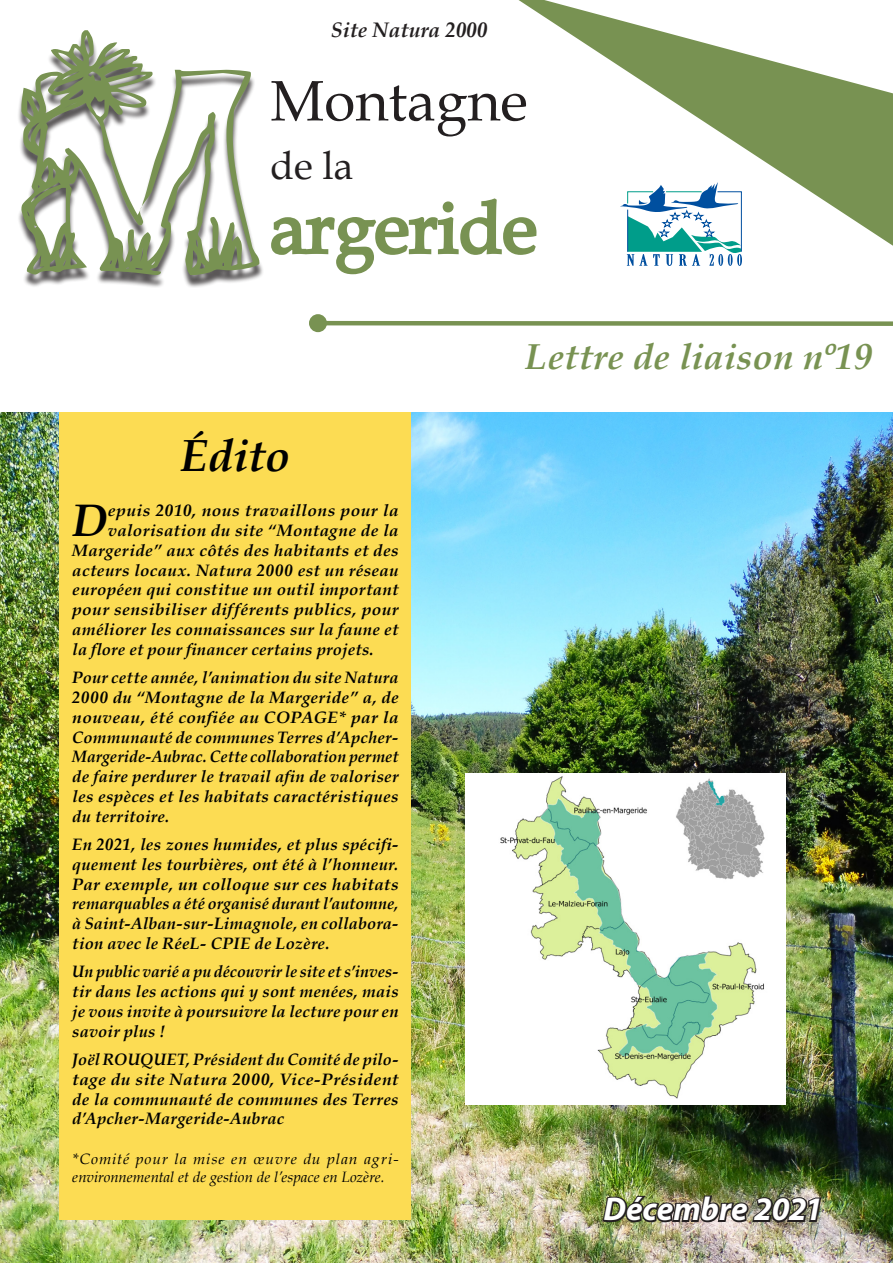
<style>
.page{position:relative;width:893px;height:1263px;background:#fff}
.page>*{position:absolute;margin:0;border:0;box-sizing:border-box;transform-origin:0 0}
.t1{font:72px "Book Antiqua";color:#789252}
.t2{font:57px "Book Antiqua";color:#231f20}
.Édito_texte{font:italic 700 45.6px "Book Antiqua";color:#000}
.t3{font:italic 700 45px "Book Antiqua";letter-spacing:-.005em;color:#000}
.t4{font:39px "Book Antiqua";color:#231f20}
.t5{font:italic 700 36px "Book Antiqua";letter-spacing:.01em;color:#789252}
.t6{font:italic 700 33px "Myriad Pro";letter-spacing:-.005em;color:#fff}
.t7{font:italic 700 21px "Book Antiqua";color:#231f20}
.Édito_texte-2{font:italic 700 16.5px/19.8px "Book Antiqua";letter-spacing:.02em;color:#000;text-align:justify}
.Édito_texte-3{font:italic 700 16.5px/19.8px "Book Antiqua";letter-spacing:.02em;color:#000;text-align:justify;scale:.96 1}
.Édito_texte-4{font:italic 700 16.5px "Book Antiqua";letter-spacing:.02em;color:#000;scale:1.05 1}
.Notes{font:italic 15px/18px "Book Antiqua";letter-spacing:.015em;color:#000;scale:1.05 1}
</style>
<div class="page">
<svg style="left:519px;top:0;width:374px;height:123px"></svg>
<div style="left:17px;top:34px;width:247px;height:254px;background:#231f20;opacity:.75"></div>
<svg style="left:21px;top:30px;width:239px;height:245px"></svg>
<svg style="left:271px;top:123px;width:622px;height:210px"></svg>
<div style="left:309px;top:314px;width:18px;height:18px;background:#789252;border-radius:50%"></div>
<img style="left:0;top:412px;width:893px;height:851px">
<div style="left:60px;top:412px;width:351px;height:808px;background:#fcdc53"></div>
<img style="left:601px;top:1193px;width:222px;height:31px">
<img style="left:466px;top:773px;width:320px;height:331px">
<p class="t7" style="left:331px;top:15px;width:158px">Site Natura 2000</p>
<p class="t2" style="left:270px;top:61px;width:259px">Montagne</p>
<p class="t4" style="left:270px;top:138px;width:85px">de la</p>
<p class="t1" style="left:270px;top:178px;width:268px">argeride</p>
<p class="t3" style="left:181px;top:424px;width:111px">Édito</p>
<p class="Édito_texte" style="left:72px;top:489px;width:37px">D</p>
<p class="Édito_texte-4" style="left:108px;top:499px;width:278px">epuis 2010, nous travaillons pour la</p>
<p class="Édito_texte-2" style="left:108px;top:520px;width:292px">valorisation du site “Montagne de la</p>
<p class="Édito_texte-2" style="left:72px;top:540px;width:328px">Margeride” aux côtés des habitants et des</p>
<p class="Édito_texte-2" style="left:72px;top:560px;width:328px">acteurs locaux. Natura 2000 est un réseau</p>
<p class="Édito_texte-2" style="left:72px;top:580px;width:328px">européen qui constitue un outil important</p>
<p class="Édito_texte-4" style="left:72px;top:598px;width:312px">pour sensibiliser différents publics, pour</p>
<p class="Édito_texte-2" style="left:72px;top:619px;width:328px">améliorer les connaissances sur la faune et</p>
<p class="Édito_texte-2" style="left:72px;top:639px;width:303px">la flore et pour financer certains projets.</p>
<p class="Édito_texte-2" style="left:72px;top:667px;width:328px">Pour cette année, l’animation du site Natura 2000 du “Montagne de la Margeride” a, de nouveau, été confiée au COPAGE* par la Communauté de communes Terres d’Apcher-Margeride-Aubrac. Cette collaboration permet de faire perdurer le travail afin de valoriser les espèces et les habitats caractéristiques du territoire.</p>
<p class="Édito_texte-2" style="left:72px;top:834px;width:328px">En 2021, les zones humides, et plus spécifi&shy;quement les tourbières, ont été à l’honneur.<br>Par exemple, un colloque sur ces habitats remarquables a été organisé durant l’automne, à Saint-Alban-sur-Limagnole, en collabora&shy;tion avec le RéeL- CPIE de Lozère.</p>
<p class="Édito_texte-3" style="left:72px;top:962px;width:341px">Un public varié a pu découvrir le site et s’inves&shy;tir dans les actions qui y sont menées, mais je vous invite à poursuivre la lecture pour en savoir plus !</p>
<p class="Édito_texte-2" style="left:72px;top:1049px;width:328px">Joël ROUQUET, Président du Comité de pilo&shy;tage du site Natura 2000, Vice-Président de la communauté de communes des Terres d’Apcher-Margeride-Aubrac</p>
<p class="Notes" style="left:72px;top:1149px;width:312px">*Comité pour la mise en œuvre du plan agri&shy;environnemental et de gestion de l’espace en Lozère.</p>
<p class="t5" style="left:525px;top:331px;width:350px">Lettre de liaison nº19</p>
<p class="t6" style="left:604px;top:1188px;width:220px">Décembre 2021</p>
</div>
